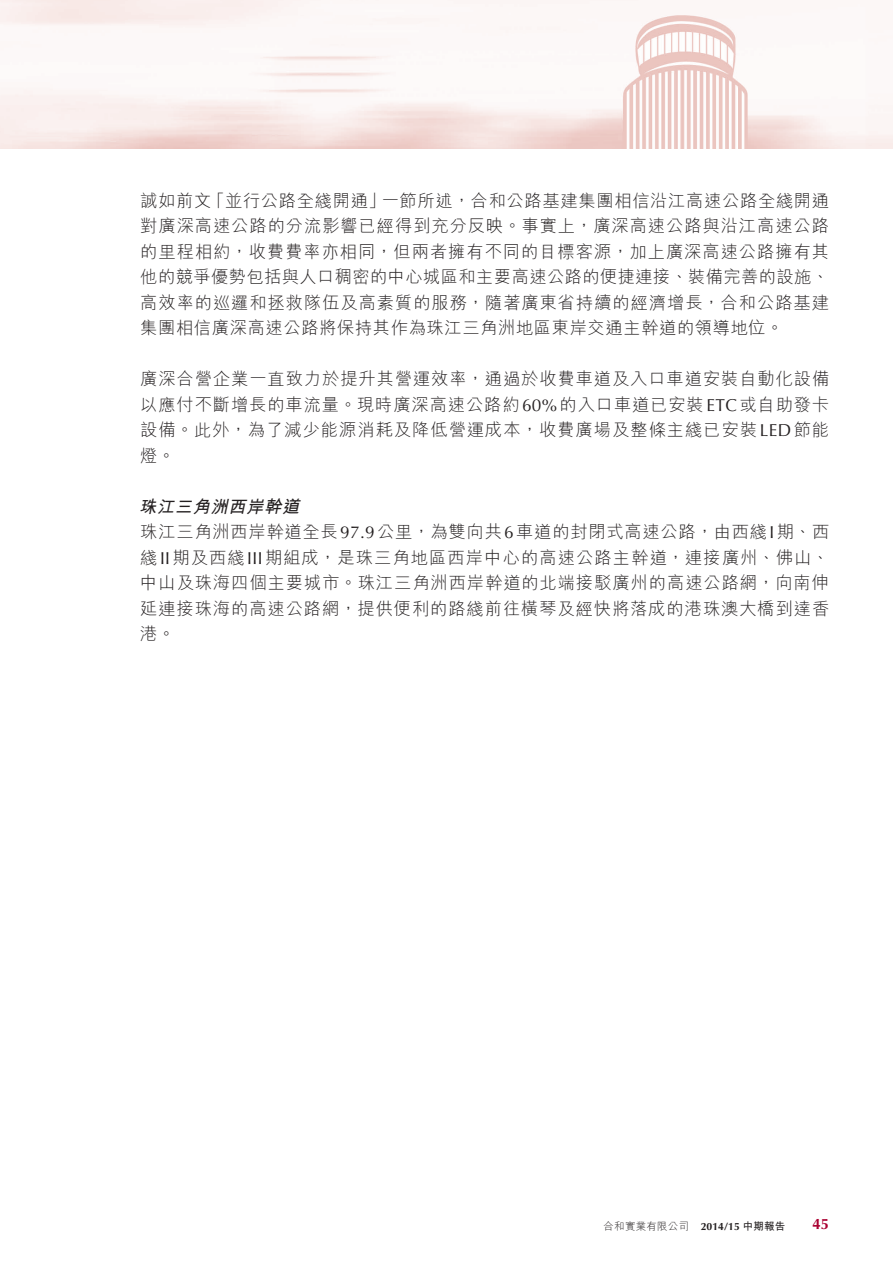
<style>
.page{position:relative;width:893px;height:1263px;background:#fff}
.page>*{position:absolute;margin:0;border:0;box-sizing:border-box;transform-origin:0 0}
._00_txt{font:300 17.25px/25.5px "M Hei HK";letter-spacing:.055em;color:#231f20;text-align:justify}
._03_H3{font:italic 700 17.25px "M Hei HK";color:#231f20}
.t1{font:700 15px "Optima LT Std";color:#ab0333}
.t2{font:300 10.5px "M Hei HK";letter-spacing:.02em;color:#231f20}
.s1{font-family:"Optima LT Std";font-weight:400}
.s2{font-family:"Optima LT Std";font-weight:700}
.s3{font-weight:700}
</style>
<div class="page">
<img style="left:0;top:0;width:893px;height:149px">
<p class="_00_txt" style="left:140px;top:187px;width:690px">誠如前文「並行公路全綫開通」一節所述，合和公路基建集團相信沿江高速公路全綫開通對廣深高速公路的分流影響已經得到充分反映。事實上，廣深高速公路與沿江高速公路的里程相約，收費費率亦相同，但兩者擁有不同的目標客源，加上廣深高速公路擁有其他的競爭優勢包括與人口稠密的中心城區和主要高速公路的便捷連接、裝備完善的設施、高效率的巡邏和拯救隊伍及高素質的服務，隨著廣東省持續的經濟增長，合和公路基建集團相信廣深高速公路將保持其作為珠江三角洲地區東岸交通主幹道的領導地位。</p>
<p class="_00_txt" style="left:140px;top:366px;width:690px">廣深合營企業一直致力於提升其營運效率，通過於收費車道及入口車道安裝自動化設備以應付不斷增長的車流量。現時廣深高速公路約<span class="s1">60%</span>的入口車道已安裝<span class="s1">ETC</span>或自助發卡設備。此外，為了減少能源消耗及降低營運成本，收費廣場及整條主綫已安裝<span class="s1">LED</span>節能燈。</p>
<p class="_03_H3" style="left:139px;top:494px;width:167px">珠江三角洲西岸幹道</p>
<p class="_00_txt" style="left:140px;top:519px;width:690px">珠江三角洲西岸幹道全長<span class="s1">97.9</span>公里，為雙向共<span class="s1">6</span>車道的封閉式高速公路，由西綫<span class="s1">I</span>期、西綫<span class="s1">II</span>期及西綫<span class="s1">III</span>期組成，是珠三角地區西岸中心的高速公路主幹道，連接廣州、佛山、中山及珠海四個主要城市。珠江三角洲西岸幹道的北端接駁廣州的高速公路網，向南伸延連接珠海的高速公路網，提供便利的路綫前往橫琴及經快將落成的港珠澳大橋到達香港。</p>
<p class="t2" style="left:604px;top:1221px;width:183px">合和實業有限公司 <span class="s2">2014/15</span> <span class="s3">中期報告</span></p>
<p class="t1" style="left:812px;top:1215px;width:18px">45</p>
</div>
